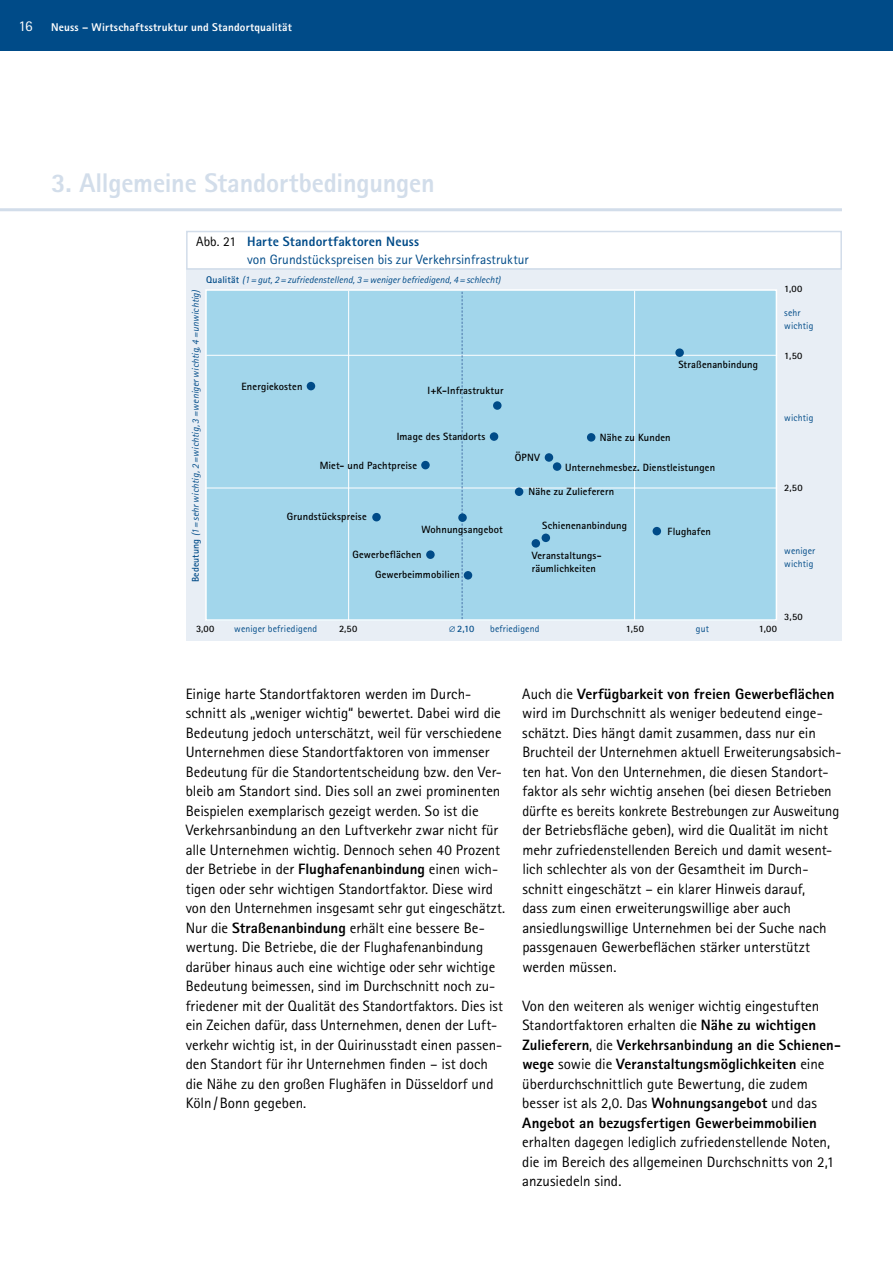
<style>
.page{position:relative;width:893px;height:1263px;background:#fff}
.page>*{position:absolute;margin:0;border:0;box-sizing:border-box;transform-origin:0 0}
.t1{font:800 27px "Rotis Sans Serif Pro";letter-spacing:-.005em;color:#d2ddea}
.t2{font:15px/19.5px "Rotis Sans Serif Pro";color:#000}
.t3{font:13.5px/18px "Rotis Sans Serif Pro";letter-spacing:.005em;color:#004b88}
.t4{font:800 11.25px "Rotis Sans Serif Pro";letter-spacing:.015em;color:#fff}
.t5{font:700 10.5px/13.5px "Rotis Sans Serif Pro";letter-spacing:.015em;color:#000}
.t6{font:italic 9.75px "Rotis Sans Serif Pro";color:#004b88}
.t7{font:9.75px/13px "Rotis Sans Serif Pro";letter-spacing:.015em;color:#004b88}
.t8{font:700 9.75px "Rotis Sans Serif Pro";letter-spacing:.025em;color:#000}
.t9{font:700 9.75px "Rotis Sans Serif Pro";color:#004b88}
.s1{font-weight:400;font-size:15px}
.s2{color:#000}
.s3{font-weight:800}
.s4{font-weight:700;font-style:normal}
</style>
<div class="page">
<div style="left:0;top:0;width:893px;height:51px;background:#004b88"></div>
<hr style="left:0;top:208px;width:842px;height:3px;background:#d2ddea">
<div style="left:186px;top:268px;width:656px;height:372px;background:#e8eef5"></div>
<div style="left:206px;top:290px;width:570px;height:330px;background:#a2d6eb"></div>
<div style="left:205px;top:289px;width:572px;height:332px;border:2px solid #fff"></div>
<hr style="left:348px;top:291px;width:1px;height:329px;background:#fff">
<hr style="left:206px;top:488px;width:571px;height:1px;background:#fff">
<hr style="left:206px;top:355px;width:571px;height:1px;background:#fff">
<hr style="left:634px;top:291px;width:1px;height:329px;background:#fff">
<svg style="left:462px;top:292px;width:1px;height:327px"></svg>
<div style="left:186px;top:231px;width:656px;height:39px;border:2px solid #d2ddea"></div>
<div style="left:653px;top:527px;width:8px;height:8px;background:#004b88;border-radius:50%"></div>
<div style="left:542px;top:534px;width:8px;height:8px;background:#004b88;border-radius:50%"></div>
<div style="left:493px;top:401px;width:9px;height:9px;background:#004b88;border-radius:50%"></div>
<div style="left:458px;top:513px;width:9px;height:9px;background:#004b88;border-radius:50%"></div>
<div style="left:426px;top:550px;width:9px;height:9px;background:#004b88;border-radius:50%"></div>
<div style="left:515px;top:487px;width:8px;height:9px;background:#004b88;border-radius:50%"></div>
<div style="left:421px;top:461px;width:9px;height:8px;background:#004b88;border-radius:50%"></div>
<div style="left:553px;top:462px;width:8px;height:9px;background:#004b88;border-radius:50%"></div>
<div style="left:372px;top:513px;width:9px;height:8px;background:#004b88;border-radius:50%"></div>
<div style="left:490px;top:432px;width:8px;height:9px;background:#004b88;border-radius:50%"></div>
<div style="left:545px;top:453px;width:8px;height:9px;background:#004b88;border-radius:50%"></div>
<div style="left:587px;top:433px;width:8px;height:9px;background:#004b88;border-radius:50%"></div>
<div style="left:675px;top:348px;width:9px;height:9px;background:#004b88;border-radius:50%"></div>
<div style="left:464px;top:571px;width:8px;height:8px;background:#004b88;border-radius:50%"></div>
<div style="left:307px;top:382px;width:8px;height:8px;background:#004b88;border-radius:50%"></div>
<div style="left:532px;top:539px;width:8px;height:9px;background:#004b88;border-radius:50%"></div>
<p class="t4" style="left:18px;top:20px;width:275px"><span class="s1">16</span> Neuss – Wirtschaftsstruktur und Standortqualität</p>
<h1 class="t1" style="left:51px;top:165px;width:385px">3. Allgemeine Standortbedingungen</h1>
<p class="t3" style="left:247px;top:232px;width:283px;text-indent:-51px"><span class="s2">Abb. 21</span> <span class="s3">Harte Standortfaktoren Neuss<br></span>von Grundstückspreisen bis zur Verkehrsinfrastruktur</p>
<p class="t6" style="left:206px;top:274px;width:296px"><span class="s4">Qualität</span> (1=gut, 2=zufriedenstellend, 3=weniger befriedigend, 4=schlecht)</p>
<p class="t6" style="left:190px;top:582px;width:294px;rotate:-90deg"><span class="s4">Bedeutung</span> (1=sehr wichtig, 2=wichtig, 3=weniger wichtig, 4=unwichtig)</p>
<p class="t5" style="left:242px;top:379px;width:62px">Energiekosten</p>
<p class="t5" style="left:428px;top:384px;width:77px">I+K-Infrastruktur</p>
<p class="t5" style="left:397px;top:430px;width:90px">Image des Standorts</p>
<p class="t5" style="left:320px;top:458px;width:99px">Miet- und Pachtpreise</p>
<p class="t5" style="left:287px;top:509px;width:81px">Grundstückspreise</p>
<p class="t5" style="left:421px;top:522px;width:83px">Wohnungsangebot</p>
<p class="t5" style="left:352px;top:547px;width:71px">Gewerbeflächen</p>
<p class="t5" style="left:375px;top:568px;width:87px">Gewerbeimmobilien</p>
<p class="t5" style="left:515px;top:450px;width:27px">ÖPNV</p>
<p class="t5" style="left:678px;top:358px;width:81px">Straßenanbindung</p>
<p class="t5" style="left:600px;top:431px;width:72px">Nähe zu Kunden</p>
<p class="t5" style="left:565px;top:460px;width:152px">Unternehmesbez. Dienstleistungen</p>
<p class="t5" style="left:528px;top:485px;width:87px">Nähe zu Zulieferern</p>
<p class="t5" style="left:542px;top:518px;width:86px">Schienenanbindung</p>
<p class="t5" style="left:532px;top:548px;width:71px">Veranstaltungs&shy;räumlichkeiten</p>
<p class="t5" style="left:668px;top:524px;width:45px">Flughafen</p>
<p class="t8" style="left:784px;top:283px;width:20px">1,00</p>
<p class="t7" style="left:784px;top:306px;width:31px">sehr wichtig</p>
<p class="t8" style="left:784px;top:349px;width:20px">1,50</p>
<p class="t7" style="left:784px;top:411px;width:31px">wichtig</p>
<p class="t8" style="left:784px;top:482px;width:20px">2,50</p>
<p class="t7" style="left:784px;top:544px;width:32px">weniger wichtig</p>
<p class="t8" style="left:196px;top:623px;width:20px">3,00</p>
<p class="t7" style="left:234px;top:622px;width:84px">weniger befriedigend</p>
<p class="t8" style="left:339px;top:623px;width:20px">2,50</p>
<p class="t9" style="left:449px;top:622px;width:27px">∅2,10</p>
<p class="t7" style="left:490px;top:622px;width:51px">befriedigend</p>
<p class="t7" style="left:696px;top:622px;width:15px">gut</p>
<p class="t8" style="left:759px;top:623px;width:20px">1,00</p>
<p class="t8" style="left:626px;top:623px;width:20px">1,50</p>
<p class="t8" style="left:784px;top:611px;width:20px">3,50</p>
<p class="t2" style="left:186px;top:684px;width:321px">Einige harte Standortfaktoren werden im Durch&shy;schnitt als „weniger wichtig“ bewertet. Dabei wird die Bedeutung jedoch unterschätzt, weil für verschiedene Unternehmen diese Standortfaktoren von immenser Bedeutung für die Standortentscheidung bzw. den Ver&shy;bleib am Standort sind. Dies soll an zwei prominenten Beispielen exemplarisch gezeigt werden. So ist die Verkehrsanbindung an den Luftverkehr zwar nicht für alle Unternehmen wichtig. Dennoch sehen 40 Prozent der Betriebe in der <span class="s3">Flughafenanbindung</span> einen wich&shy;tigen oder sehr wichtigen Standortfaktor. Diese wird von den Unternehmen insgesamt sehr gut eingeschätzt.<br>Nur die <span class="s3">Straßenanbindung</span> erhält eine bessere Be&shy;wertung. Die Betriebe, die der Flughafenanbindung darüber hinaus auch eine wichtige oder sehr wichtige Bedeutung beimessen, sind im Durchschnitt noch zu&shy;friedener mit der Qualität des Standortfaktors. Dies ist ein Zeichen dafür, dass Unternehmen, denen der Luft&shy;verkehr wichtig ist, in der Quirinusstadt einen passen&shy;den Standort für ihr Unternehmen finden – ist doch die Nähe zu den großen Flughäfen in Düsseldorf und Köln/Bonn gegeben.</p>
<p class="t2" style="left:522px;top:684px;width:321px">Auch die <span class="s3">Verfügbarkeit von freien Gewerbeflächen </span>wird im Durchschnitt als weniger bedeutend einge&shy;schätzt. Dies hängt damit zusammen, dass nur ein Bruchteil der Unternehmen aktuell Erweiterungsabsich&shy;ten hat. Von den Unternehmen, die diesen Standort&shy;faktor als sehr wichtig ansehen (bei diesen Betrieben dürfte es bereits konkrete Bestrebungen zur Ausweitung der Betriebsfläche geben), wird die Qualität im nicht mehr zufriedenstellenden Bereich und damit wesent&shy;lich schlechter als von der Gesamtheit im Durch&shy;schnitt eingeschätzt – ein klarer Hinweis darauf,<br>dass zum einen erweiterungswillige aber auch ansiedlungswillige Unternehmen bei der Suche nach passgenauen Gewerbeflächen stärker unterstützt werden müssen.</p>
<p class="t2" style="left:522px;top:996px;width:320px">Von den weiteren als weniger wichtig eingestuften Standortfaktoren erhalten die <span class="s3">Nähe zu wichtigen Zulieferern</span>, die <span class="s3">Verkehrsanbindung an die Schienen&shy;wege</span> sowie die <span class="s3">Veranstaltungsmöglichkeiten</span> eine überdurchschnittlich gute Bewertung, die zudem besser ist als 2,0. Das <span class="s3">Wohnungsangebot</span> und das <span class="s3">Angebot an bezugsfertigen Gewerbeimmobilien</span></p>
<p class="t2" style="left:522px;top:1133px;width:314px">erhalten dagegen lediglich zufriedenstellende Noten, die im Bereich des allgemeinen Durchschnitts von 2,1 anzusiedeln sind.</p>
</div>
